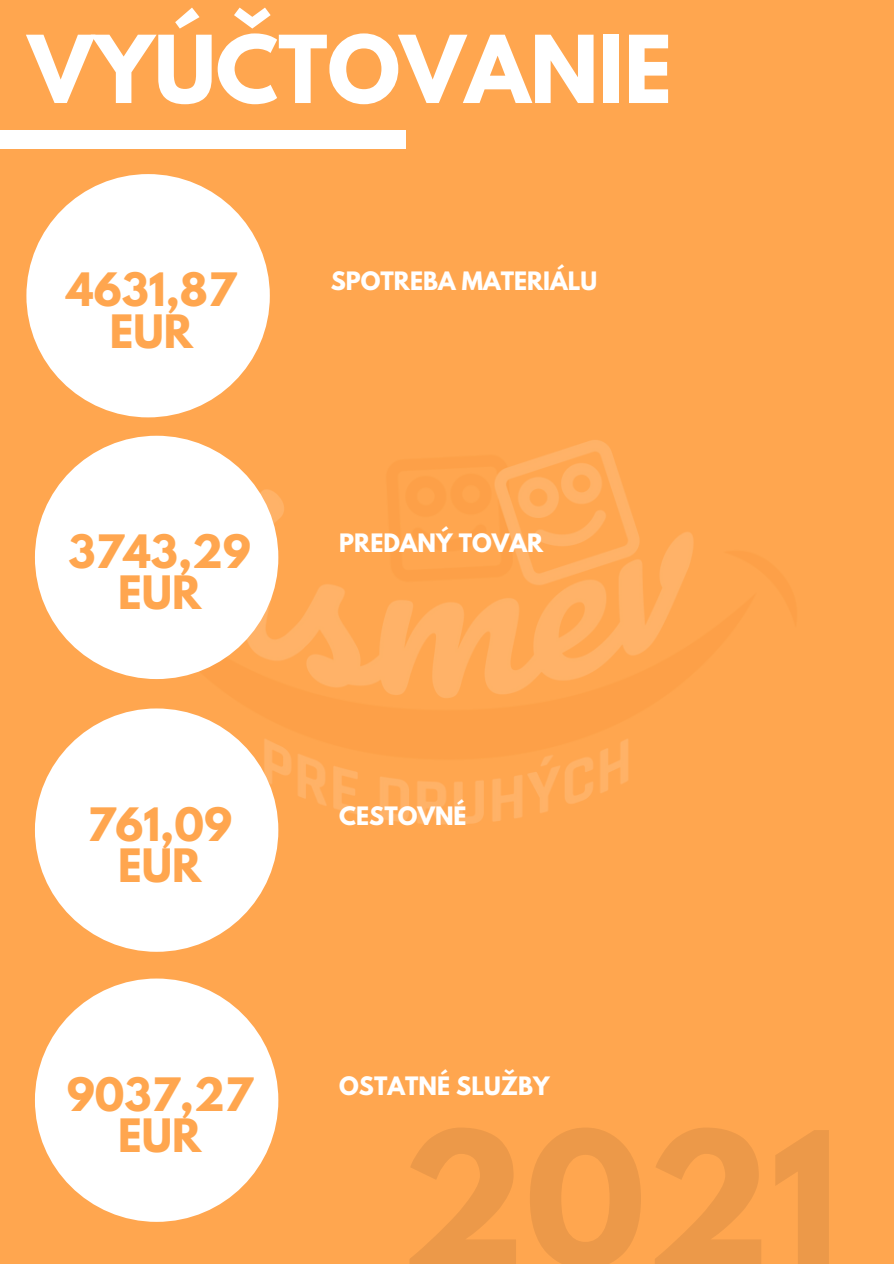
<style>
.page{position:relative;width:894px;height:1264px;background:#fff}
.page>*{position:absolute;margin:0;border:0;box-sizing:border-box;transform-origin:0 0}
.t1{font:700 82.8px "League Spartan";color:#fff}
.t2{font:700 40.8px/41.2px "League Spartan";color:#ffa64f;text-align:center}
.t3{font:700 22.5px "League Spartan";color:#fff}
</style>
<div class="page">
<div style="left:0;top:0;width:893px;height:1263px;background:#ffa64f"></div>
<div style="left:0;top:131px;width:405px;height:18px;background:#fff"></div>
<div style="left:26px;top:174px;width:244px;height:243px;background:#fff;border-radius:50%"></div>
<div style="left:35px;top:436px;width:243px;height:243px;background:#fff;border-radius:50%"></div>
<div style="left:35px;top:708px;width:243px;height:243px;background:#fff;border-radius:50%"></div>
<div style="left:35px;top:978px;width:243px;height:243px;background:#fff;border-radius:50%"></div>
<h1 class="t1" style="left:28px;top:28px;width:645px">VYÚČTOVANIE</h1>
<h2 class="t2" style="left:67px;top:274px;width:171px">4631,87<br>EUR</h2>
<p class="t3" style="left:330px;top:270px;width:268px">SPOTREBA MATERIÁLU</p>
<h2 class="t2" style="left:69px;top:536px;width:184px">3743,29<br>EUR</h2>
<p class="t3" style="left:339px;top:531px;width:205px">PREDANÝ TOVAR</p>
<h2 class="t2" style="left:87px;top:808px;width:146px">761,09<br>EUR</h2>
<p class="t3" style="left:339px;top:804px;width:129px">CESTOVNÉ</p>
<h2 class="t2" style="left:67px;top:1078px;width:187px">9037,27<br>EUR</h2>
<p class="t3" style="left:339px;top:1074px;width:212px">OSTATNÉ SLUŽBY</p>
</div>
